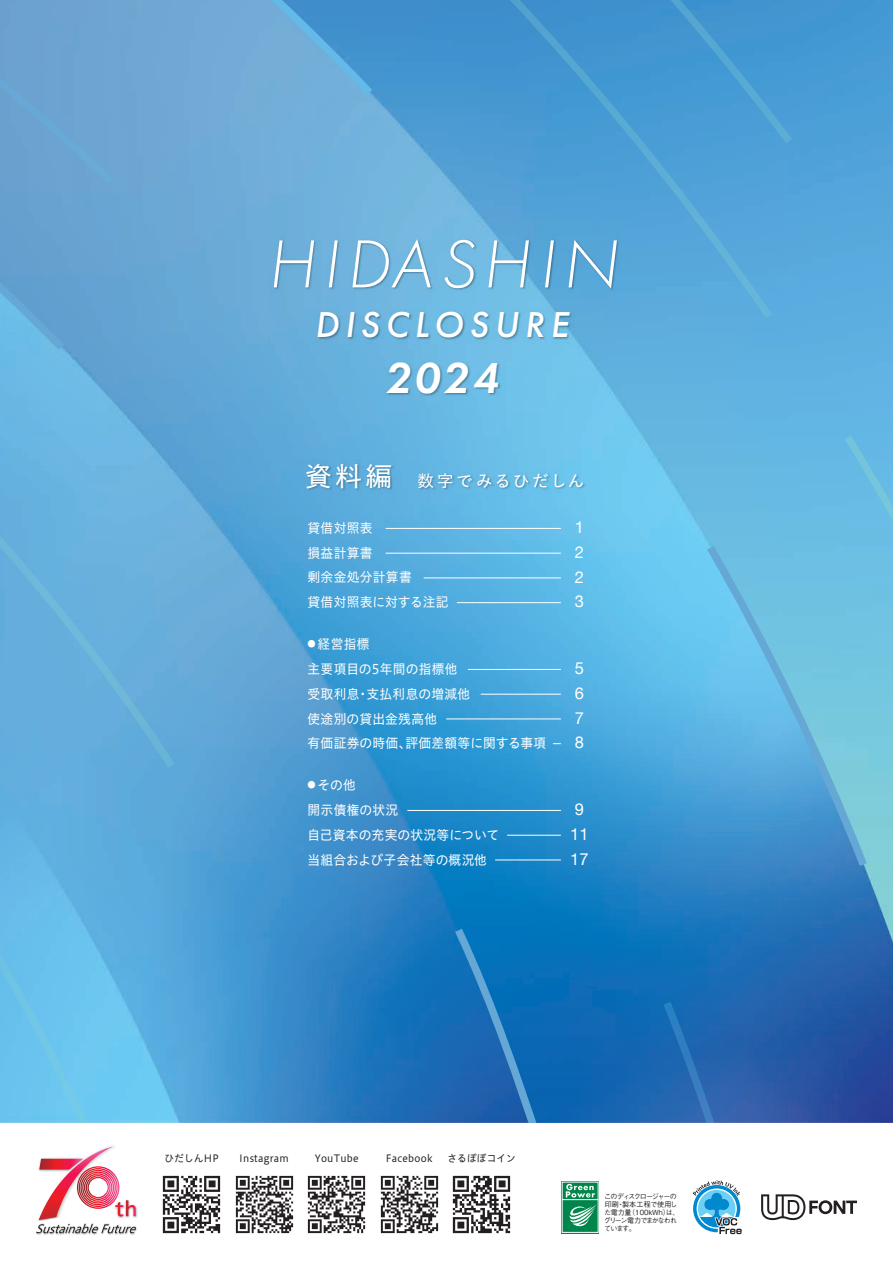
<style>
.page{position:relative;width:893px;height:1263px;background:#fff}
.page>*{position:absolute;margin:0;border:0;box-sizing:border-box;transform-origin:0 0}
.t1{font:italic 300 70.5px "Futura PT";letter-spacing:.11em;color:#fff}
.t2{font:italic 600 45px "Futura PT";color:#fff}
.t3{font:italic 500 37.35px "Futura PT";letter-spacing:.155em;color:#fff}
.t4{font:16.5px/24.8px "Helvetica Neue";color:#fff;text-align:justify}
.t5{font:600 16.5px "Yu Go Pr 6 N";letter-spacing:.135em;color:#fff}
.t6{font:13.35px/24.8px "Hiragino UD Sans Std W4";letter-spacing:.025em;color:#fff;scale:.95 1}
.t7{font:10.05px "Hiragino UD Sans Std W4";letter-spacing:.025em;color:#231f20;scale:.95 1}
.t8{font:500 7.05px/8.1px "Gothic BBB Pr 6 N";letter-spacing:-.11em;color:#231f20}
.s1{font-family:"P Shuei Go Kin Std M";font-weight:400;font-size:26.25px}
.s2{font-size:8.7px}
</style>
<div class="page">
<img style="left:0;top:0;width:893px;height:1122px">
<hr style="left:386px;top:528px;width:175px;height:1px;background:#fff">
<hr style="left:386px;top:553px;width:175px;height:1px;background:#fff">
<hr style="left:424px;top:578px;width:137px;height:1px;background:#fff">
<hr style="left:457px;top:602px;width:104px;height:1px;background:#fff">
<hr style="left:468px;top:669px;width:93px;height:1px;background:#fff">
<hr style="left:481px;top:694px;width:80px;height:1px;background:#fff">
<hr style="left:446px;top:719px;width:115px;height:1px;background:#fff">
<hr style="left:407px;top:810px;width:154px;height:1px;background:#fff">
<hr style="left:507px;top:835px;width:54px;height:1px;background:#fff">
<hr style="left:495px;top:860px;width:66px;height:1px;background:#fff">
<img style="left:36px;top:1227px;width:101px;height:8px">
<svg style="left:36px;top:1146px;width:100px;height:87px"></svg>
<svg style="left:0;top:815px;width:114px;height:307px"></svg>
<svg style="left:0;top:391px;width:175px;height:377px"></svg>
<svg style="left:664px;top:1002px;width:59px;height:120px"></svg>
<svg style="left:845px;top:436px;width:48px;height:158px"></svg>
<svg style="left:455px;top:0;width:317px;height:318px"></svg>
<svg style="left:621px;top:0;width:171px;height:143px"></svg>
<svg style="left:449px;top:920px;width:98px;height:202px"></svg>
<svg style="left:0;top:0;width:113px;height:358px"></svg>
<svg style="left:171px;top:0;width:209px;height:103px"></svg>
<svg style="left:700px;top:537px;width:173px;height:337px"></svg>
<img style="left:307px;top:1175px;width:59px;height:59px">
<img style="left:452px;top:1175px;width:59px;height:59px">
<img style="left:235px;top:1175px;width:59px;height:59px">
<img style="left:162px;top:1175px;width:59px;height:59px">
<img style="left:380px;top:1175px;width:59px;height:59px">
<svg style="left:561px;top:1181px;width:38px;height:52px"></svg>
<svg style="left:566px;top:1184px;width:29px;height:13px"></svg>
<hr style="left:562px;top:1199px;width:36px;height:1px;background:#fff">
<svg style="left:569px;top:1204px;width:28px;height:22px"></svg>
<svg style="left:761px;top:1194px;width:96px;height:26px"></svg>
<svg style="left:693px;top:1180px;width:49px;height:54px"></svg>
<h1 class="t1" style="left:267px;top:224px;width:352px">HIDASHIN</h1>
<h3 class="t3" style="left:315px;top:302px;width:255px">DISCLOSURE</h3>
<h2 class="t2" style="left:385px;top:349px;width:114px">2024</h2>
<p class="t5" style="left:305px;top:465px;width:281px"><span class="s1">資料編</span> 数字でみるひだしん</p>
<p class="t4" style="left:575px;top:516px;width:11px">1<br>2<br>2<br>3</p>
<p class="t6" style="left:308px;top:515px;width:150px">貸借対照表<br>損益計算書<br>剰余金処分計算書<br>貸借対照表に対する注記</p>
<p class="t6" style="left:308px;top:631px;width:253px"><span class="s2">●</span> 経営指標<br>主要項目の5年間の指標他<br>受取利息・支払利息の増減他<br>使途別の貸出金残高他<br>有価証券の時価、評価差額等に関する事項</p>
<p class="t6" style="left:308px;top:772px;width:203px"><span class="s2">●</span> その他<br>開示債権の状況<br>自己資本の充実の状況等について当組合および子会社等の概況他</p>
<p class="t4" style="left:575px;top:657px;width:11px">5<br>6<br>7<br>8</p>
<p class="t4" style="left:570px;top:798px;width:20px;text-align:left">9<br>11<br>17</p>
<p class="t7" style="left:165px;top:1151px;width:58px">ひだしんHP</p>
<p class="t7" style="left:239px;top:1151px;width:54px">Instagram</p>
<p class="t7" style="left:315px;top:1151px;width:48px">YouTube</p>
<p class="t7" style="left:386px;top:1151px;width:51px">Facebook</p>
<p class="t7" style="left:447px;top:1151px;width:73px">さるぼぼコイン</p>
<p class="t8" style="left:604px;top:1192px;width:77px">このディスクロージャーの印刷・製本工程で使用した電力量（100kWh）は、グリーン電力でまかなわれています。</p>
</div>
